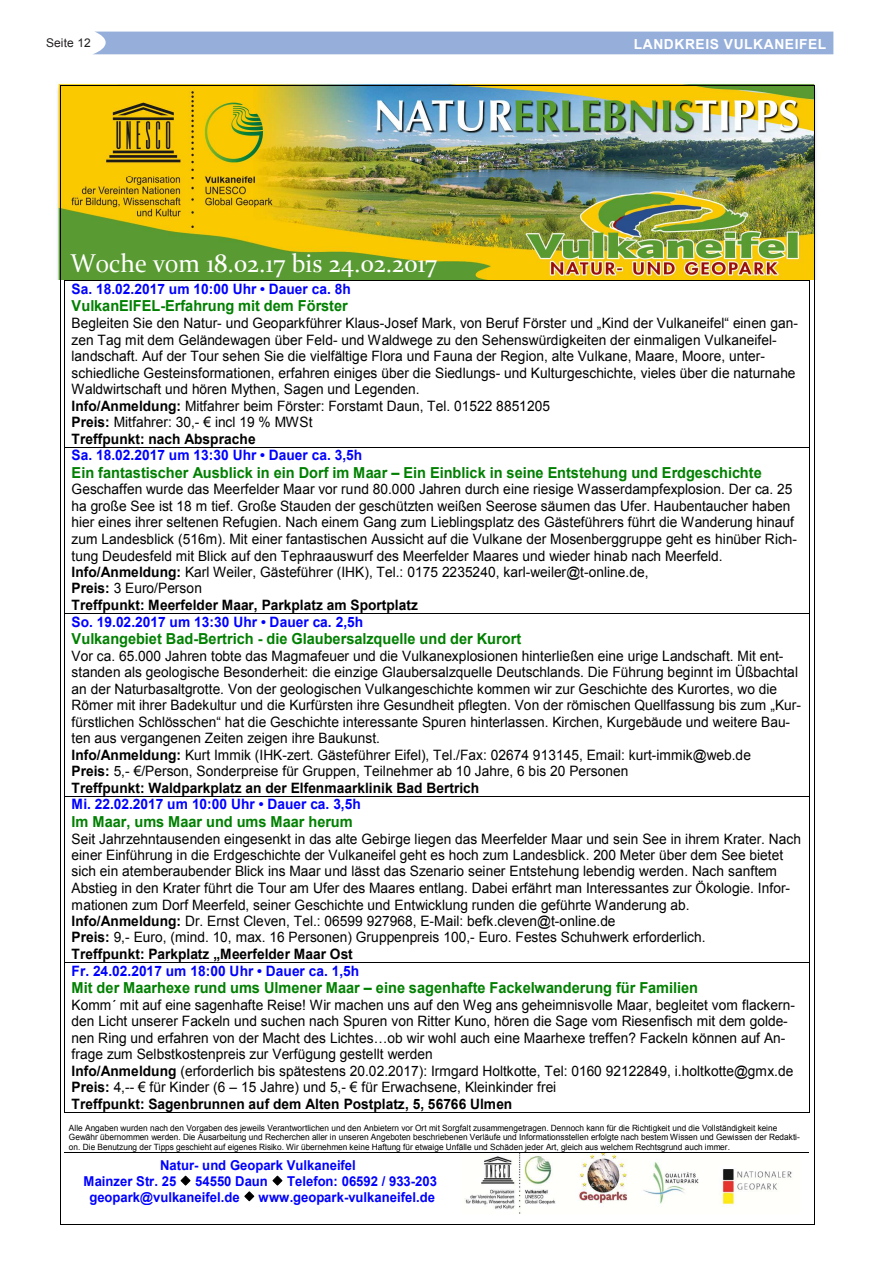
<style>
.page{position:relative;width:881px;height:1263px;background:#fff}
.page>*{position:absolute;margin:0;border:0;box-sizing:border-box;transform-origin:0 0}
.t1{font:25.8px "Constantia";color:#fff;scale:.96 1}
.t2{font:700 15.15px "Arial";color:#008000;scale:.96 1}
.t3{font:14.25px/16.5px "Arial";color:#000;scale:.96 1}
.t4{font:700 14.25px "Arial";color:#00f;scale:.96 1}
.t5{font:700 13.8px "Arial";letter-spacing:.04em;color:#fff}
.t6{font:700 13.65px/15.6px "Arial";color:#00f;scale:.96 1}
.t7{font:12px "Arial";letter-spacing:.01em;color:#231f20}
.t8{font:8.55px/9.9px "Arial";letter-spacing:.005em;color:#000;scale:.96 1}
.s1{font-weight:700}
.s2{font-weight:700;color:#00f}
</style>
<div class="page">
<div style="left:94px;top:32px;width:739px;height:22px;background:#96afda"></div>
<img style="left:56px;top:81px;width:763px;height:198px">
<hr style="left:64px;top:280px;width:744px;height:1px;background:#000">
<hr style="left:64px;top:281px;width:1px;height:166px;background:#000">
<hr style="left:808px;top:281px;width:1px;height:166px;background:#000">
<hr style="left:64px;top:447px;width:744px;height:1px;background:#000">
<hr style="left:64px;top:447px;width:1px;height:166px;background:#000">
<hr style="left:808px;top:447px;width:1px;height:166px;background:#000">
<hr style="left:64px;top:613px;width:744px;height:1px;background:#000">
<hr style="left:64px;top:614px;width:1px;height:182px;background:#000">
<hr style="left:808px;top:614px;width:1px;height:182px;background:#000">
<hr style="left:64px;top:796px;width:744px;height:1px;background:#000">
<hr style="left:64px;top:796px;width:1px;height:166px;background:#000">
<hr style="left:808px;top:796px;width:1px;height:166px;background:#000">
<hr style="left:64px;top:962px;width:744px;height:1px;background:#000">
<hr style="left:64px;top:962px;width:1px;height:150px;background:#000">
<hr style="left:808px;top:962px;width:1px;height:150px;background:#000">
<hr style="left:65px;top:1112px;width:743px;height:1px;background:#000">
<img style="left:464px;top:1153px;width:328px;height:60px">
<hr style="left:64px;top:1152px;width:384px;height:1px;background:#000">
<hr style="left:449px;top:1152px;width:359px;height:1px;background:#000">
<svg style="left:244px;top:1191px;width:11px;height:11px"></svg>
<svg style="left:272px;top:1175px;width:11px;height:11px"></svg>
<svg style="left:180px;top:1175px;width:11px;height:11px"></svg>
<hr style="left:61px;top:85px;width:753px;height:1px;background:#000">
<hr style="left:60px;top:86px;width:1px;height:1138px;background:#000">
<hr style="left:814px;top:86px;width:1px;height:1138px;background:#000">
<hr style="left:61px;top:1224px;width:753px;height:1px;background:#000">
<p class="t7" style="left:46px;top:35px;width:46px">Seite 12</p>
<p class="t5" style="left:633px;top:34px;width:194px">LANDKREIS VULKANEIFEL</p>
<p class="t1" style="left:70px;top:246px;width:383px">Woche vom 18.02.17 bis 24.02.2017</p>
<p class="t4" style="left:72px;top:280px;width:292px">Sa. 18.02.2017 um 10:00 Uhr • Dauer ca. 8h</p>
<p class="t2" style="left:72px;top:296px;width:289px">VulkanEIFEL-Erfahrung mit dem Förster</p>
<p class="t3" style="left:72px;top:315px;width:757px">Begleiten Sie den Natur- und Geoparkführer Klaus-Josef Mark, von Beruf Förster und „Kind der Vulkaneifel“ einen gan&shy;zen Tag mit dem Geländewagen über Feld- und Waldwege zu den Sehenswürdigkeiten der einmaligen Vulkaneifel&shy;landschaft. Auf der Tour sehen Sie die vielfältige Flora und Fauna der Region, alte Vulkane, Maare, Moore, unter&shy;schiedliche Gesteinsformationen, erfahren einiges über die Siedlungs- und Kulturgeschichte, vieles über die naturnahe Waldwirtschaft und hören Mythen, Sagen und Legenden.<br><span class="s1">Info/Anmeldung:</span> Mitfahrer beim Förster: Forstamt Daun, Tel. 01522 8851205<br><span class="s1">Preis:</span> Mitfahrer: 30,- € incl 19 % MWSt<br><span class="s1">Treffpunkt: nach Absprache<br></span><span class="s2">Sa. 18.02.2017 um 13:30 Uhr • Dauer ca. 3,5h</span></p>
<p class="t2" style="left:72px;top:462px;width:720px">Ein fantastischer Ausblick in ein Dorf im Maar – Ein Einblick in seine Entstehung und Erdgeschichte</p>
<p class="t3" style="left:72px;top:481px;width:757px">Geschaffen wurde das Meerfelder Maar vor rund 80.000 Jahren durch eine riesige Wasserdampfexplosion. Der ca. 25 ha große See ist 18 m tief. Große Stauden der geschützten weißen Seerose säumen das Ufer. Haubentaucher haben hier eines ihrer seltenen Refugien. Nach einem Gang zum Lieblingsplatz des Gästeführers führt die Wanderung hinauf zum Landesblick (516m). Mit einer fantastischen Aussicht auf die Vulkane der Mosenberggruppe geht es hinüber Rich&shy;tung Deudesfeld mit Blick auf den Tephraauswurf des Meerfelder Maares und wieder hinab nach Meerfeld.<br><span class="s1">Info/Anmeldung:</span> Karl Weiler, Gästeführer (IHK), Tel.: 0175 2235240, karl-weiler@t-online.de,<br><span class="s1">Preis:</span> 3 Euro/Person<br><span class="s1">Treffpunkt: Meerfelder Maar, Parkplatz am Sportplatz<br></span><span class="s2">So. 19.02.2017 um 13:30 Uhr • Dauer ca. 2,5h</span></p>
<p class="t2" style="left:72px;top:628px;width:469px">Vulkangebiet Bad-Bertrich - die Glaubersalzquelle und der Kurort</p>
<p class="t3" style="left:72px;top:648px;width:761px">Vor ca. 65.000 Jahren tobte das Magmafeuer und die Vulkanexplosionen hinterließen eine urige Landschaft. Mit ent&shy;standen als geologische Besonderheit: die einzige Glaubersalzquelle Deutschlands. Die Führung beginnt im Üßbachtal an der Naturbasaltgrotte. Von der geologischen Vulkangeschichte kommen wir zur Geschichte des Kurortes, wo die Römer mit ihrer Badekultur und die Kurfürsten ihre Gesundheit pflegten. Von der römischen Quellfassung bis zum „Kur&shy;fürstlichen Schlösschen“ hat die Geschichte interessante Spuren hinterlassen. Kirchen, Kurgebäude und weitere Bau&shy;ten aus vergangenen Zeiten zeigen ihre Baukunst.<br><span class="s1">Info/Anmeldung:</span> Kurt Immik (IHK-zert. Gästeführer Eifel), Tel./Fax: 02674 913145, Email: kurt-immik@web.de<br><span class="s1">Preis:</span> 5,- €/Person, Sonderpreise für Gruppen, Teilnehmer ab 10 Jahre, 6 bis 20 Personen<br><span class="s1">Treffpunkt: Waldparkplatz an der Elfenmaarklinik Bad Bertrich<br></span><span class="s2">Mi. 22.02.2017 um 10:00 Uhr • Dauer ca. 3,5h</span></p>
<p class="t2" style="left:72px;top:811px;width:294px">Im Maar, ums Maar und ums Maar herum</p>
<p class="t3" style="left:72px;top:830px;width:761px">Seit Jahrzehntausenden eingesenkt in das alte Gebirge liegen das Meerfelder Maar und sein See in ihrem Krater. Nach einer Einführung in die Erdgeschichte der Vulkaneifel geht es hoch zum Landesblick. 200 Meter über dem See bietet sich ein atemberaubender Blick ins Maar und lässt das Szenario seiner Entstehung lebendig werden. Nach sanftem Abstieg in den Krater führt die Tour am Ufer des Maares entlang. Dabei erfährt man Interessantes zur Ökologie. Infor&shy;mationen zum Dorf Meerfeld, seiner Geschichte und Entwicklung runden die geführte Wanderung ab.<br><span class="s1">Info/Anmeldung:</span> Dr. Ernst Cleven, Tel.: 06599 927968, E-Mail: befk.cleven@t-online.de<br><span class="s1">Preis:</span> 9,- Euro, (mind. 10, max. 16 Personen) Gruppenpreis 100,- Euro. Festes Schuhwerk erforderlich.<br><span class="s1">Treffpunkt: Parkplatz „Meerfelder Maar Ost<br></span><span class="s2">Fr. 24.02.2017 um 18:00 Uhr • Dauer ca. 1,5h</span></p>
<p class="t2" style="left:72px;top:977px;width:654px">Mit der Maarhexe rund ums Ulmener Maar – eine sagenhafte Fackelwanderung für Familien</p>
<p class="t3" style="left:72px;top:997px;width:754px">Komm´ mit auf eine sagenhafte Reise! Wir machen uns auf den Weg ans geheimnisvolle Maar, begleitet vom flackern&shy;den Licht unserer Fackeln und suchen nach Spuren von Ritter Kuno, hören die Sage vom Riesenfisch mit dem golde&shy;nen Ring und erfahren von der Macht des Lichtes…ob wir wohl auch eine Maarhexe treffen? Fackeln können auf An&shy;frage zum Selbstkostenpreis zur Verfügung gestellt werden<br><span class="s1">Info/Anmeldung</span> (erforderlich bis spätestens 20.02.2017): Irmgard Holtkotte, Tel: 0160 92122849, i.holtkotte@gmx.de <span class="s1">Preis:</span> 4,-- € für Kinder (6 – 15 Jahre) und 5,- € für Erwachsene, Kleinkinder frei<br><span class="s1">Treffpunkt: Sagenbrunnen auf dem Alten Postplatz, 5, 56766 Ulmen</span></p>
<p class="t8" style="left:69px;top:1122px;width:762px">Alle Angaben wurden nach den Vorgaben des jeweils Verantwortlichen und den Anbietern vor Ort mit Sorgfalt zusammengetragen. Dennoch kann für die Richtigkeit und die Vollständigkeit keine<br>Gewähr übernommen werden. Die Ausarbeitung und Recherchen aller in unseren Angeboten beschriebenen Verläufe und Informationsstellen erfolgte nach bestem Wissen und Gewissen der Redakti&shy;on. Die Benutzung der Tipps geschieht auf eigenes Risiko. Wir übernehmen keine Haftung für etwaige Unfälle und Schäden jeder Art, gleich aus welchem Rechtsgrund auch immer.</p>
<p class="t6" style="left:84px;top:1158px;width:285px;text-indent:77px">Natur- und Geopark Vulkaneifel<br>Mainzer Str. 25</p>
<p class="t6" style="left:195px;top:1174px;width:77px">54550 Daun</p>
<p class="t6" style="left:287px;top:1174px;width:158px">Telefon: 06592 / 933-203</p>
<p class="t6" style="left:89px;top:1189px;width:158px">geopark@vulkaneifel.de</p>
<p class="t6" style="left:258px;top:1189px;width:185px">www.geopark-vulkaneifel.de</p>
</div>
